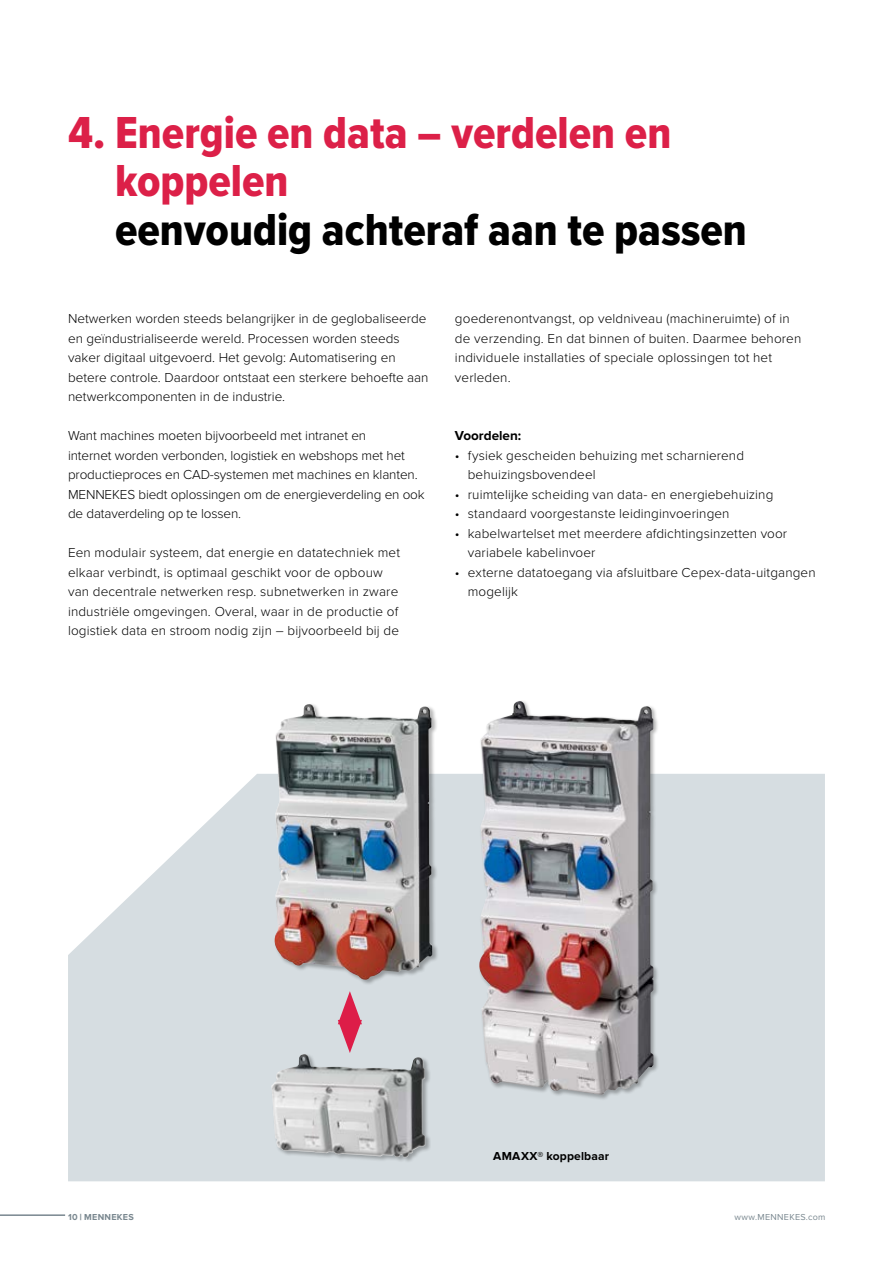
<style>
.page{position:relative;width:893px;height:1263px;background:#fff}
.page>*{position:absolute;margin:0;border:0;box-sizing:border-box;transform-origin:0 0}
.t1{font:46.5px/48.8px "Proxima Nova Cond Extrabld";color:#dc2048}
.t2{font:46.5px "Proxima Nova Cond Extrabld";color:#000}
.t3{font:300 13.5px/19.5px "Proxima Nova";letter-spacing:.01em;color:#000}
.t4{font:300 13.5px/19.5px "Proxima Nova";letter-spacing:-.01em;color:#000}
.t5{font:700 13.5px "Proxima Nova";color:#000}
.t6{font:700 12px "Proxima Nova";letter-spacing:.015em;color:#000}
.t7{font:9px "Proxima Nova";letter-spacing:.03em;color:#79878f}
.t8{font:700 9px "Proxima Nova";letter-spacing:.03em;color:#79878f}
.s1{font-family:"Proxima Nova Extrabld";font-weight:400}
</style>
<div class="page">
<hr style="left:0;top:1214px;width:65px;height:2px;background:#79878f">
<svg style="left:68px;top:774px;width:757px;height:407px;background:#d9dfe3"></svg>
<div style="left:273px;top:703px;width:166px;height:282px;background:#000;opacity:.3"></div>
<img style="left:274px;top:704px;width:158px;height:276px">
<div style="left:270px;top:1053px;width:161px;height:110px;background:#000;opacity:.3"></div>
<img style="left:271px;top:1054px;width:154px;height:103px">
<svg style="left:338px;top:991px;width:24px;height:62px"></svg>
<div style="left:479px;top:700px;width:180px;height:400px;background:#000;opacity:.3"></div>
<img style="left:478px;top:702px;width:172px;height:393px">
<h1 class="t1" style="left:115px;top:111px;width:558px;text-indent:-47px">4. Energie en data – verdelen en koppelen</h1>
<h1 class="t2" style="left:115px;top:204px;width:633px">eenvoudig achteraf aan te passen</h1>
<p class="t3" style="left:68px;top:309px;width:362px">Netwerken worden steeds belangrijker in de geglobaliseerde en geïndustrialiseerde wereld. Processen worden steeds vaker digitaal uitgevoerd. Het gevolg: Automatisering en betere controle. Daardoor ontstaat een sterkere behoefte aan netwerkcomponenten in de industrie.</p>
<p class="t4" style="left:68px;top:426px;width:358px">Want machines moeten bijvoorbeeld met intranet en<br>internet worden verbonden, logistiek en webshops met het productieproces en CAD-systemen met machines en klanten.<br>MENNEKES biedt oplossingen om de energieverdeling en ook de dataverdeling op te lossen.</p>
<p class="t3" style="left:68px;top:543px;width:334px">Een modulair systeem, dat energie en datatechniek met elkaar verbindt, is optimaal geschikt voor de opbouw van decentrale netwerken resp. subnetwerken in zware industriële omgevingen. Overal, waar in de productie of logistiek data en stroom nodig zijn – bijvoorbeeld bij de</p>
<p class="t3" style="left:455px;top:309px;width:348px">goederenontvangst, op veldniveau (machineruimte) of in de verzending. En dat binnen of buiten. Daarmee behoren individuele installaties of speciale oplossingen tot het verleden.</p>
<p class="t5" style="left:455px;top:428px;width:68px">Voordelen:</p>
<p class="t3" style="left:468px;top:446px;width:278px;text-indent:-13px">• fysiek gescheiden behuizing met scharnierend behuizingsbovendeel</p>
<p class="t3" style="left:455px;top:485px;width:320px">• ruimtelijke scheiding van data- en energiebehuizing</p>
<p class="t3" style="left:455px;top:504px;width:276px">• standaard voorgestanste leidinginvoeringen</p>
<p class="t3" style="left:468px;top:524px;width:321px;text-indent:-13px">• kabelwartelset met meerdere afdichtingsinzetten voor variabele kabelinvoer</p>
<p class="t3" style="left:468px;top:563px;width:349px;text-indent:-13px">• externe datatoegang via afsluitbare Cepex-data-uitgangen mogelijk</p>
<p class="t6" style="left:493px;top:1148px;width:117px">AMAXX® koppelbaar</p>
<p class="t8" style="left:68px;top:1212px;width:67px">10 <span class="s1">|</span> MENNEKES</p>
<p class="t7" style="left:734px;top:1212px;width:93px">www.MENNEKES.com</p>
</div>
